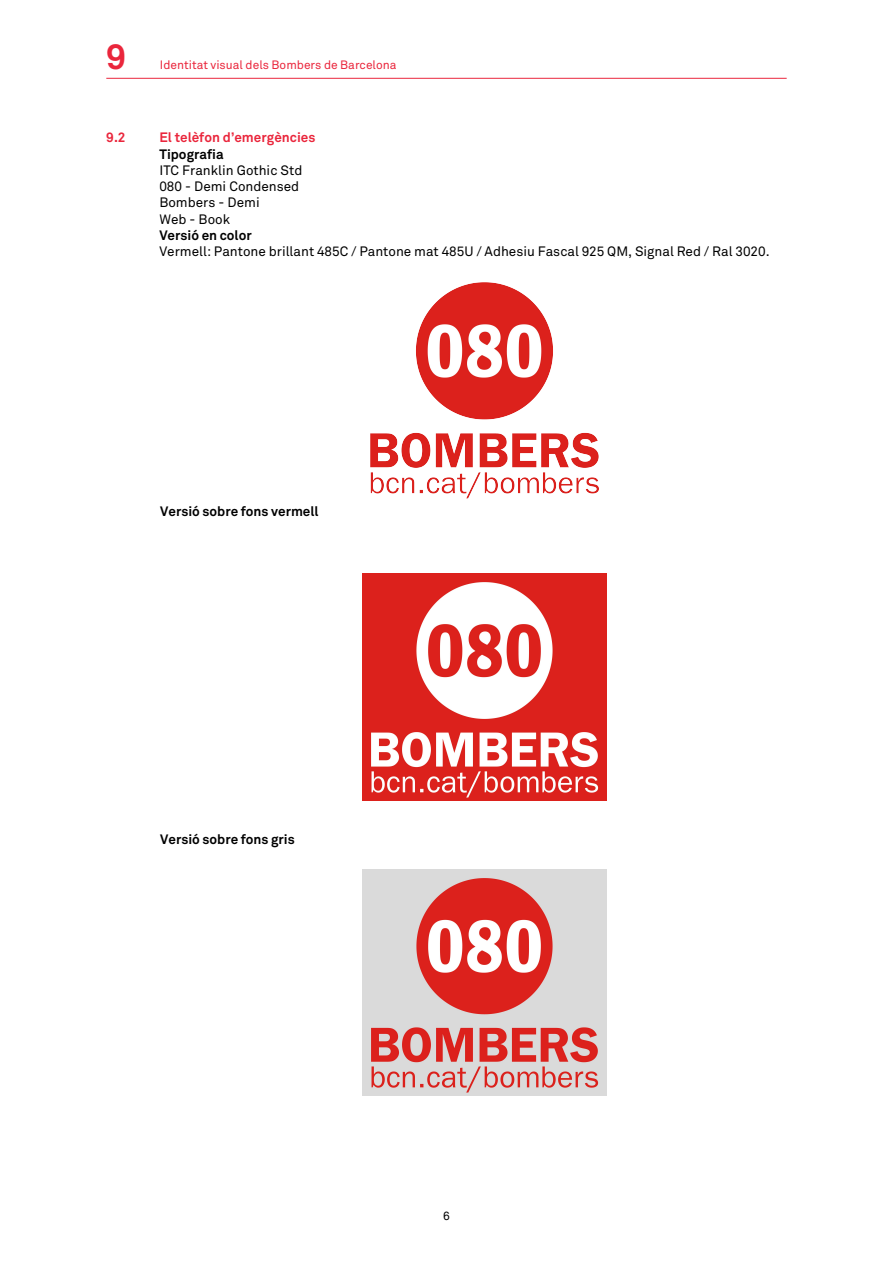
<style>
.page{position:relative;width:893px;height:1263px;background:#fff}
.page>*{position:absolute;margin:0;border:0;box-sizing:border-box;transform-origin:0 0}
.t1{font:700 35.1px "Akkurat Pro";color:#ea263c}
.t2{font:13.5px/16.4px "Akkurat Pro";color:#000}
.t3{font:700 13.5px "Akkurat Pro";color:#000}
.t4{font:700 13.5px "Akkurat Pro";color:#ea263c}
.t5{font:12px "Akkurat Pro";color:#ea263c}
.t6{font:12px "Akkurat Pro";color:#000}
</style>
<div class="page">
<hr style="left:106px;top:78px;width:681px;height:1px;background:#ea263c">
<img style="left:370px;top:282px;width:229px;height:217px">
<img style="left:362px;top:574px;width:245px;height:226px">
<img style="left:362px;top:869px;width:245px;height:227px">
<h1 class="t1" style="left:106px;top:35px;width:22px">9</h1>
<p class="t5" style="left:160px;top:58px;width:238px">Identitat visual dels Bombers de Barcelona</p>
<p class="t4" style="left:106px;top:129px;width:21px">9.2</p>
<p class="t4" style="left:159px;top:129px;width:158px">El telèfon d’emergències</p>
<p class="t3" style="left:159px;top:146px;width:66px">Tipografia</p>
<p class="t2" style="left:159px;top:162px;width:144px">ITC Franklin Gothic Std<br>080 - Demi Condensed<br>Bombers - Demi<br>Web - Book</p>
<p class="t3" style="left:159px;top:227px;width:94px">Versió en color</p>
<p class="t2" style="left:159px;top:244px;width:612px">Vermell: Pantone brillant 485C / Pantone mat 485U / Adhesiu Fascal 925 QM, Signal Red / Ral 3020.</p>
<p class="t3" style="left:160px;top:503px;width:160px">Versió sobre fons vermell</p>
<p class="t3" style="left:160px;top:831px;width:136px">Versió sobre fons gris</p>
<p class="t6" style="left:443px;top:1208px;width:8px">6</p>
</div>
